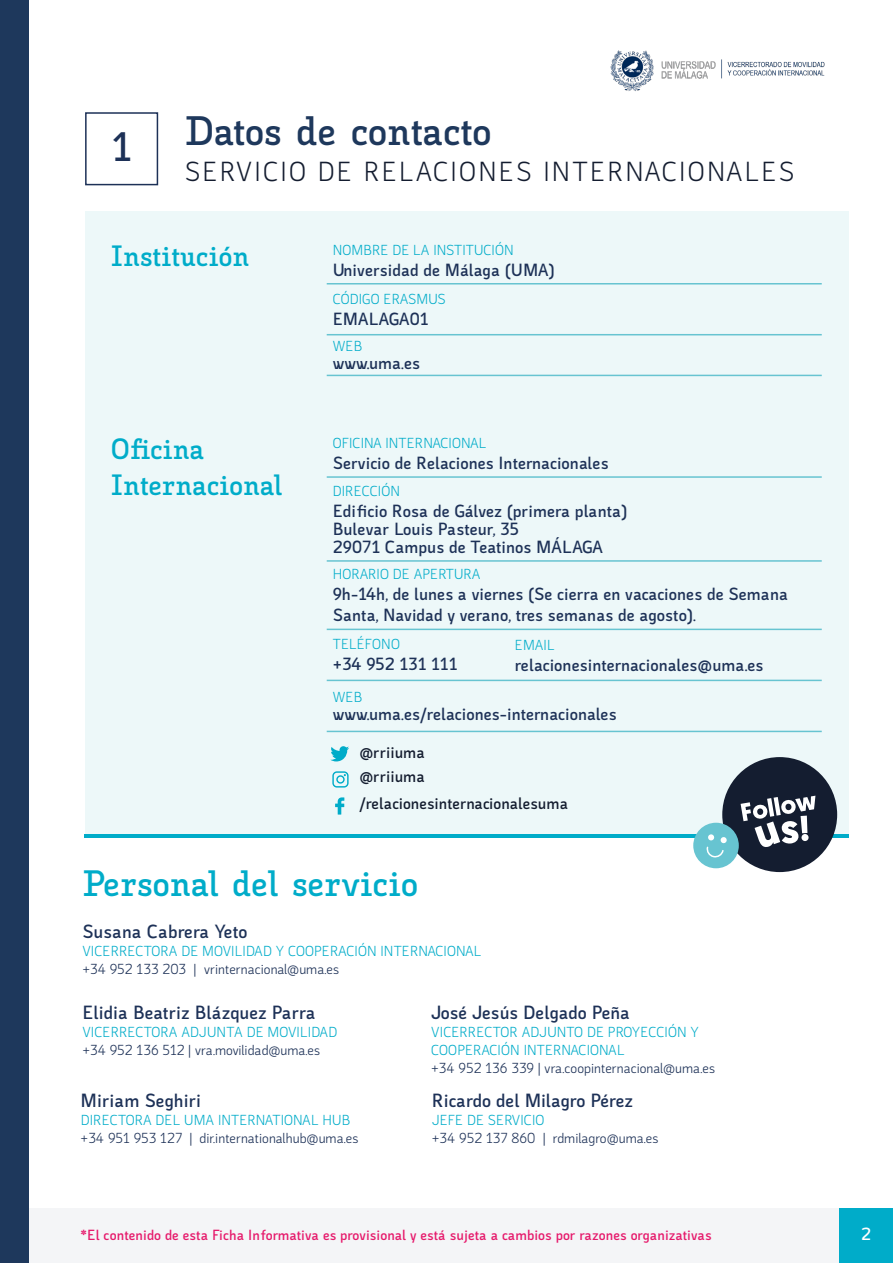
<style>
.page{position:relative;width:893px;height:1263px;background:#fff}
.page>*{position:absolute;margin:0;border:0;box-sizing:border-box;transform-origin:0 0}
.t1{font:700 42px "Malacitana";color:#1e385c}
.t2{font:700 42px "Malacitana";color:#1d3157}
.t3{font:700 37.5px "Malacitana";color:#00acc9}
.t4{font:700 30px/36px "Malacitana";color:#00acc9}
.t5{font:28.5px "Malacitana Sans Regular";letter-spacing:.08em;color:#141d30}
.t6{font:19.5px "Malacitana Sans Bold";color:#1d3157}
.t7{font:18px/18px "Malacitana Sans Bold";color:#1d3157}
.t8{font:18px "Malacitana Sans Bold";color:#fff}
.t9{font:16.95px/23.7px "Malacitana Sans Bold";color:#141d30}
.t10{font:15px/18px "Malacitana Sans Regular";letter-spacing:.01em;color:#00acc9}
.t11{font:15px "Malacitana Sans Regular";color:#1d3157}
.t12{font:15px "Malacitana Sans Bold";color:#e6196b}
</style>
<div class="page">
<div style="left:0;top:1209px;width:893px;height:54px;background:#f4f5f7"></div>
<div style="left:840px;top:1209px;width:53px;height:54px;background:#00acc9"></div>
<img style="left:610px;top:50px;width:215px;height:41px">
<div style="left:85px;top:212px;width:763px;height:624px;background:#edf8f9"></div>
<hr style="left:327px;top:476px;width:495px;height:2px;background:#67c4d1">
<hr style="left:327px;top:560px;width:495px;height:2px;background:#67c4d1">
<hr style="left:327px;top:629px;width:495px;height:1px;background:#67c4d1">
<hr style="left:327px;top:680px;width:495px;height:1px;background:#67c4d1">
<hr style="left:327px;top:731px;width:495px;height:1px;background:#67c4d1">
<hr style="left:327px;top:283px;width:495px;height:1px;background:#67c4d1">
<hr style="left:327px;top:334px;width:495px;height:1px;background:#67c4d1">
<hr style="left:327px;top:375px;width:495px;height:1px;background:#67c4d1">
<svg style="left:335px;top:797px;width:9px;height:17px"></svg>
<svg style="left:330px;top:746px;width:19px;height:15px"></svg>
<svg style="left:332px;top:771px;width:17px;height:16px"></svg>
<div style="left:0;top:0;width:28px;height:1263px;background:#1e385c"></div>
<hr style="left:84px;top:834px;width:764px;height:3px;background:#00acc9">
<div style="left:722px;top:757px;width:115px;height:115px;background:#141d30;border-radius:50%"></div>
<svg style="left:741px;top:796px;width:74px;height:51px"></svg>
<div style="left:693px;top:823px;width:46px;height:45px;background:#67c4d1;border-radius:50%"></div>
<div style="left:708px;top:834px;width:6px;height:7px;background:#fff;border-radius:3px"></div>
<div style="left:720px;top:837px;width:7px;height:6px;background:#fff;border-radius:3px"></div>
<svg style="left:706px;top:846px;width:18px;height:11px"></svg>
<div style="left:85px;top:112px;width:73px;height:73px;border:2px solid #1d3157"></div>
<h1 class="t2" style="left:111px;top:116px;width:22px">1</h1>
<h1 class="t1" style="left:185px;top:100px;width:308px">Datos de contacto</h1>
<h3 class="t5" style="left:185px;top:152px;width:611px">SERVICIO DE RELACIONES INTERNACIONALES</h3>
<h3 class="t4" style="left:111px;top:236px;width:140px">Institución</h3>
<p class="t10" style="left:333px;top:240px;width:182px">NOMBRE DE LA INSTITUCIÓN</p>
<p class="t7" style="left:333px;top:260px;width:224px">Universidad de Málaga (UMA)</p>
<p class="t10" style="left:333px;top:289px;width:115px">CÓDIGO ERASMUS</p>
<p class="t7" style="left:333px;top:308px;width:97px">EMALAGA01</p>
<p class="t10" style="left:333px;top:336px;width:31px">WEB</p>
<p class="t7" style="left:333px;top:353px;width:89px">www.uma.es</p>
<h3 class="t4" style="left:111px;top:429px;width:173px">Oficina<br>Internacional</h3>
<p class="t10" style="left:333px;top:433px;width:155px">OFICINA INTERNACIONAL</p>
<p class="t7" style="left:333px;top:453px;width:277px">Servicio de Relaciones Internacionales</p>
<p class="t10" style="left:333px;top:480px;width:69px">DIRECCIÓN</p>
<p class="t7" style="left:333px;top:500px;width:296px">Edificio Rosa de Gálvez (primera planta)<br>Bulevar Louis Pasteur, 35<br>29071 Campus de Teatinos MÁLAGA</p>
<p class="t10" style="left:333px;top:564px;width:149px">HORARIO DE APERTURA</p>
<p class="t7" style="left:333px;top:582px;width:457px;line-height:21px">9h-14h, de lunes a viernes (Se cierra en vacaciones de Semana<br>Santa, Navidad y verano, tres semanas de agosto).</p>
<p class="t10" style="left:333px;top:634px;width:69px">TELÉFONO</p>
<p class="t7" style="left:333px;top:654px;width:126px">+34 952 131 111</p>
<p class="t10" style="left:333px;top:687px;width:31px">WEB</p>
<p class="t7" style="left:333px;top:704px;width:286px">www.uma.es/relaciones-internacionales</p>
<p class="t10" style="left:515px;top:634px;width:41px">EMAIL</p>
<p class="t7" style="left:515px;top:654px;width:250px">relacionesinternacionales@uma.es</p>
<p class="t9" style="left:360px;top:739px;width:67px">@rriiuma @rriiuma</p>
<p class="t9" style="left:360px;top:790px;width:210px">/relacionesinternacionalesuma</p>
<h2 class="t3" style="left:82px;top:856px;width:337px">Personal del servicio</h2>
<p class="t6" style="left:82px;top:918px;width:167px">Susana Cabrera Yeto</p>
<p class="t10" style="left:82px;top:941px;width:401px">VICERRECTORA DE MOVILIDAD Y COOPERACIÓN INTERNACIONAL</p>
<p class="t11" style="left:82px;top:959px;width:258px">+34 952 133 203 | vrinternacional@uma.es</p>
<p class="t6" style="left:82px;top:998px;width:235px">Elidia Beatriz Blázquez Parra</p>
<p class="t10" style="left:82px;top:1021px;width:256px">VICERRECTORA ADJUNTA DE MOVILIDAD</p>
<p class="t11" style="left:82px;top:1039px;width:239px">+34 952 136 512 | vra.movilidad@uma.es</p>
<p class="t6" style="left:431px;top:998px;width:200px">José Jesús Delgado Peña</p>
<p class="t10" style="left:431px;top:1021px;width:269px">VICERRECTOR ADJUNTO DE PROYECCIÓN Y<br>COOPERACIÓN INTERNACIONAL</p>
<p class="t11" style="left:431px;top:1057px;width:285px">+34 952 136 339 | vra.coopinternacional@uma.es</p>
<p class="t6" style="left:432px;top:1086px;width:203px">Ricardo del Milagro Pérez</p>
<p class="t10" style="left:432px;top:1109px;width:114px">JEFE DE SERVICIO</p>
<p class="t11" style="left:432px;top:1127px;width:228px">+34 952 137 860 | rdmilagro@uma.es</p>
<p class="t6" style="left:81px;top:1086px;width:122px">Miriam Seghiri</p>
<p class="t10" style="left:81px;top:1109px;width:271px">DIRECTORA DEL UMA INTERNATIONAL HUB</p>
<p class="t11" style="left:81px;top:1127px;width:279px">+34 951 953 127 | dir.internationalhub@uma.es</p>
<p class="t12" style="left:81px;top:1224px;width:633px">*El contenido de esta Ficha Informativa es provisional y está sujeta a cambios por razones organizativas</p>
<p class="t8" style="left:861px;top:1221px;width:12px">2</p>
</div>
